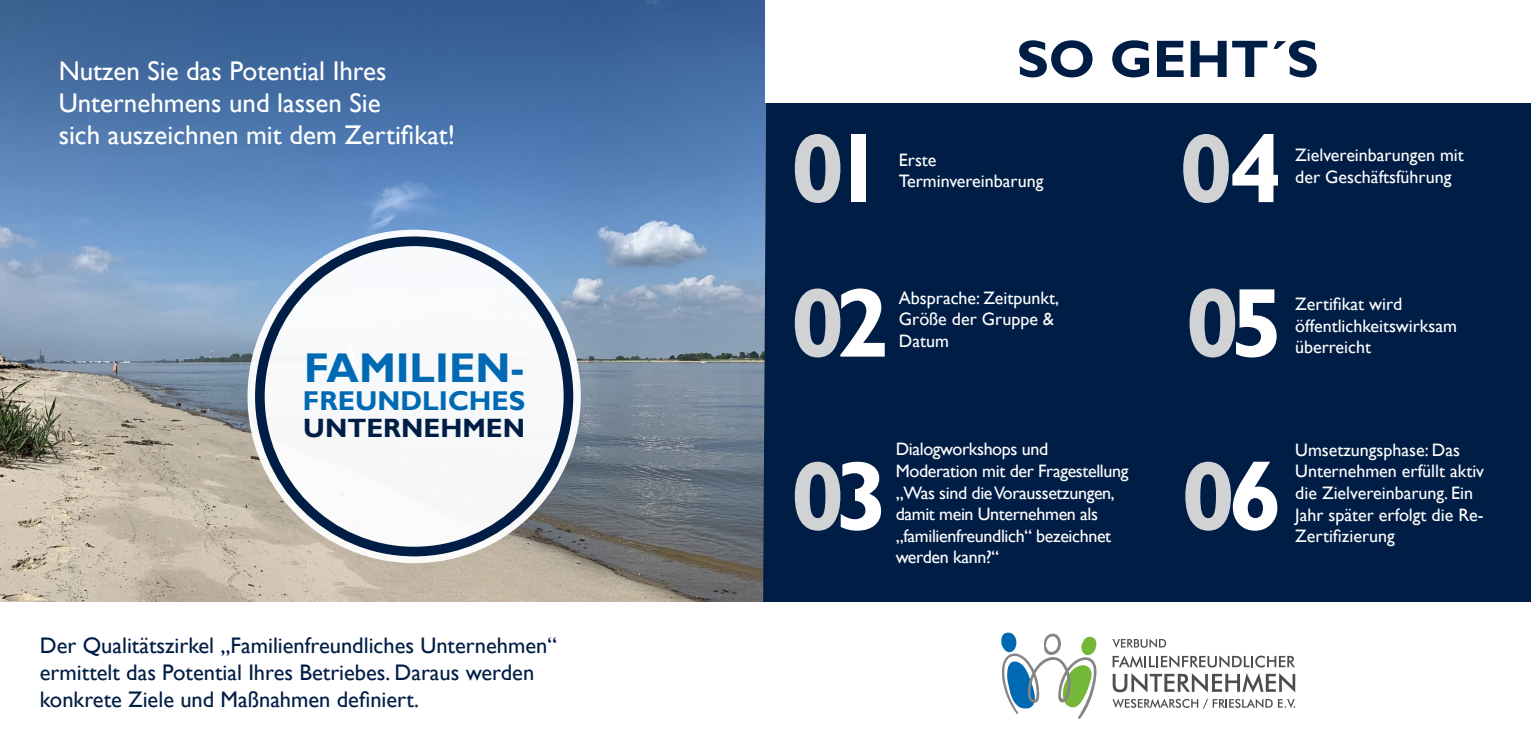
<style>
.page{position:relative;width:1531px;height:753px;background:#001d45}
.page>*{position:absolute;margin:0;border:0;box-sizing:border-box;transform-origin:0 0}
.t1{font:700 98.55px "Gill Sans";letter-spacing:-.1em;color:#d1d2d4}
.t2{font:700 53.1px "Gill Sans";color:#001d45}
.t3{font:700 41.62px "Gill Sans";color:#0069b3}
.t4{font:700 27.22px "Gill Sans";color:#0069b3}
.t5{font:27px/32.4px "Gill Sans";color:#fff}
.t6{font:700 26.55px "Gill Sans";color:#001d45}
.t7{font:22.5px "Gill Sans";color:#001d45}
.t8{font:18px/21.6px "Gill Sans";color:#fff}
.t9{font:18px/21.6px "Gill Sans";letter-spacing:-.02em;color:#fff}
.s1{color:#fff}
</style>
<div class="page">
<img style="left:0;top:0;width:767px;height:603px">
<div style="left:0;top:603px;width:1531px;height:150px;background:#fff"></div>
<svg style="left:1001px;top:632px;width:96px;height:87px"></svg>
<svg style="left:1112px;top:673px;width:183px;height:19px"></svg>
<svg style="left:1112px;top:655px;width:183px;height:12px"></svg>
<svg style="left:1112px;top:639px;width:54px;height:9px"></svg>
<svg style="left:1112px;top:698px;width:160px;height:10px"></svg>
<svg style="left:1278px;top:699px;width:17px;height:9px"></svg>
<div style="left:765px;top:0;width:766px;height:103px;background:#fff"></div>
<svg style="left:247px;top:230px;width:334px;height:333px;background:#e5e8ec"></svg>
<div style="left:255px;top:236px;width:318px;height:320px;border:10px solid #001d45;border-radius:50%"></div>
<p class="t5" style="left:59px;top:55px;width:398px">Nutzen Sie das Potential Ihres<br>Unternehmens und lassen Sie<br>sich auszeichnen mit dem Zertifikat!</p>
<p class="t3" style="left:304px;top:343px;width:222px">FAMILIEN-</p>
<p class="t4" style="left:303px;top:384px;width:224px">FREUNDLICHES</p>
<p class="t6" style="left:303px;top:411px;width:223px">UNTERNEHMEN</p>
<p class="t7" style="left:40px;top:632px;width:519px">Der Qualitätszirkel „Familienfreundliches Unternehmen“</p>
<p class="t7" style="left:40px;top:659px;width:496px">ermittelt das Potential Ihres Betriebes. Daraus werden</p>
<p class="t7" style="left:40px;top:686px;width:381px">konkrete Ziele und Maßnahmen definiert.</p>
<p class="t2" style="left:1016px;top:27px;width:303px">SO GEHT´S</p>
<p class="t1" style="left:790px;top:109px;width:96px">0<span class="s1">1</span></p>
<p class="t1" style="left:1179px;top:109px;width:105px">0<span class="s1">4</span></p>
<p class="t8" style="left:899px;top:149px;width:146px">Erste<br>Terminvereinbarung</p>
<p class="t8" style="left:1295px;top:145px;width:170px">Zielvereinbarungen mit der Geschäftsführung</p>
<p class="t1" style="left:790px;top:264px;width:100px">0<span class="s1">2</span></p>
<p class="t1" style="left:1185px;top:264px;width:100px">0<span class="s1">5</span></p>
<p class="t8" style="left:899px;top:287px;width:162px">Absprache: Zeitpunkt,</p>
<p class="t8" style="left:899px;top:309px;width:157px">Größe der Gruppe &amp;</p>
<p class="t8" style="left:899px;top:330px;width:52px">Datum</p>
<p class="t8" style="left:1295px;top:293px;width:163px">Zertifikat wird öffentlichkeitswirksam überreicht</p>
<p class="t9" style="left:896px;top:439px;width:154px">Dialogworkshops und</p>
<p class="t9" style="left:896px;top:460px;width:234px">Moderation mit der Fragestellung „Was sind die Voraussetzungen, damit mein Unternehmen als „familienfreundlich“ bezeichnet werden kann?“</p>
<p class="t1" style="left:790px;top:437px;width:100px">0<span class="s1">3</span></p>
<p class="t1" style="left:1181px;top:437px;width:103px">0<span class="s1">6</span></p>
<p class="t8" style="left:1295px;top:439px;width:190px">Umsetzungsphase: Das<br>Unternehmen erfüllt aktiv die Zielvereinbarung. Ein<br>Jahr später erfolgt die Re-<br>Zertifizierung</p>
</div>
